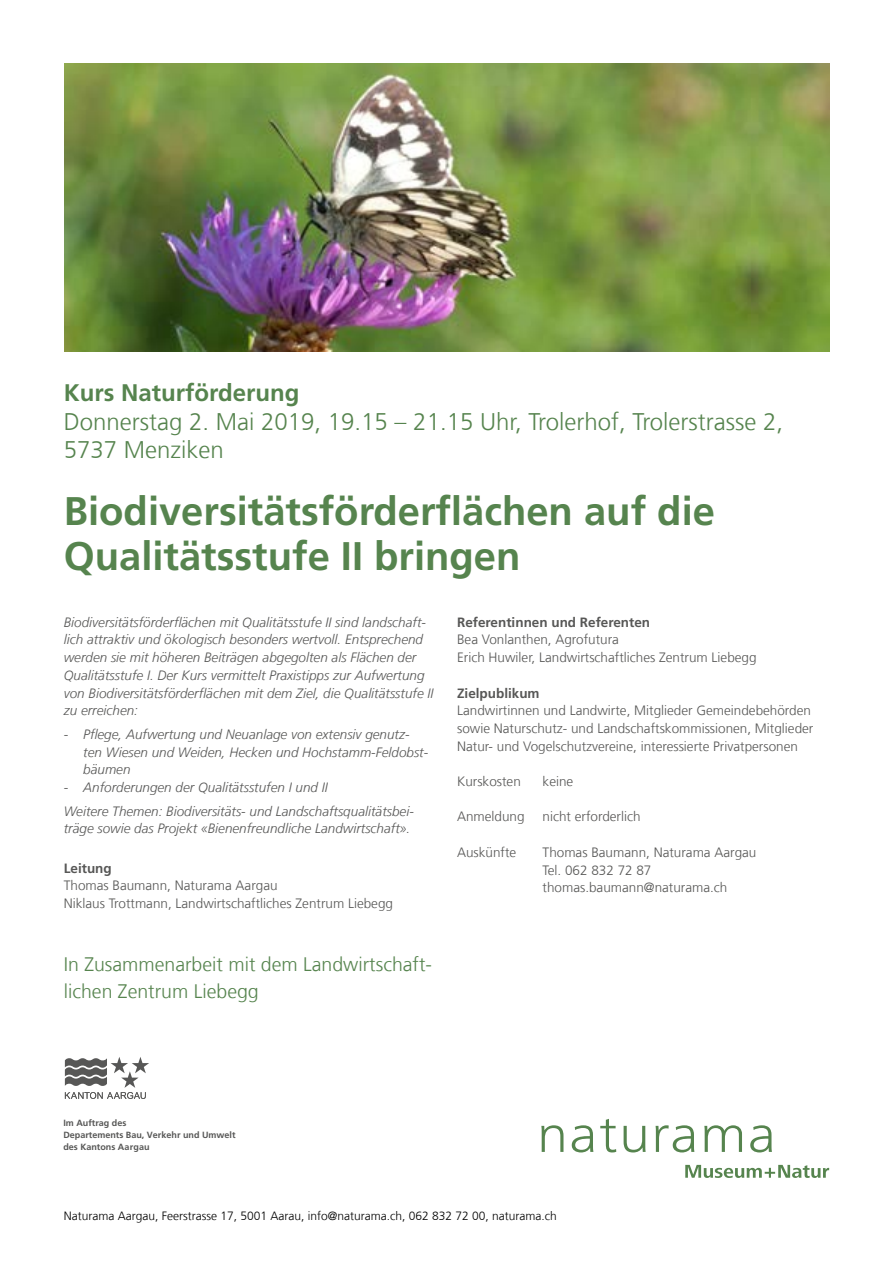
<style>
.page{position:relative;width:893px;height:1263px;background:#fff}
.page>*{position:absolute;margin:0;border:0;box-sizing:border-box;transform-origin:0 0}
.t1{font:700 39.9px/45px "Frutiger LT Com";color:#56844e}
.t2{font:300 24px/28.8px "Frutiger LT Com";color:#56844e}
.t3{font:700 24px "Frutiger LT Com";color:#56844e}
.t4{font:300 19.5px/26.2px "Frutiger LT Com";color:#56844e}
.t5{font:italic 300 13.5px/17.7px "Frutiger LT Com";color:#575756}
.t6{font:300 13.5px/17.7px "Frutiger LT Com";color:#575756}
.t7{font:700 13.5px "Frutiger LT Com";color:#575756}
.t8{font:300 13.5px "Frutiger LT Com";color:#585756}
.t9{font:300 12px "Frutiger LT Com";color:#000}
.t10{font:700 9px/12px "Frutiger LT Std";color:#575756}
</style>
<div class="page">
<svg style="left:541px;top:1125px;width:22px;height:27px"></svg>
<svg style="left:572px;top:1125px;width:21px;height:27px"></svg>
<svg style="left:600px;top:1119px;width:16px;height:33px"></svg>
<svg style="left:624px;top:1126px;width:22px;height:26px"></svg>
<svg style="left:656px;top:1125px;width:38px;height:27px"></svg>
<svg style="left:704px;top:1125px;width:38px;height:27px"></svg>
<svg style="left:750px;top:1125px;width:22px;height:27px"></svg>
<svg style="left:685px;top:1165px;width:144px;height:13px"></svg>
<svg style="left:65px;top:1057px;width:84px;height:42px"></svg>
<img style="left:65px;top:64px;width:687px;height:287px">
<img style="left:752px;top:64px;width:77px;height:287px">
<h2 class="t3" style="left:64px;top:378px;width:237px">Kurs Naturförderung</h2>
<h2 class="t2" style="left:64px;top:407px;width:721px">Donnerstag 2. Mai 2019, 19.15 – 21.15 Uhr, Trolerhof, Trolerstrasse 2,<br>5737 Menziken</h2>
<h1 class="t1" style="left:64px;top:489px;width:653px">Biodiversitätsförderflächen auf die<br>Qualitätsstufe II bringen</h1>
<p class="t5" style="left:64px;top:613px;width:371px">Biodiversitätsförderflächen mit Qualitätsstufe II sind landschaft&shy;lich attraktiv und ökologisch besonders wertvoll. Entsprechend werden sie mit höheren Beiträgen abgegolten als Flächen der Qualitätsstufe I. Der Kurs vermittelt Praxistipps zur Aufwertung von Biodiversitätsförderflächen mit dem Ziel, die Qualitätsstufe II zu erreichen:</p>
<p class="t5" style="left:83px;top:725px;width:346px;text-indent:-19px">- Pflege, Aufwertung und Neuanlage von extensiv genutz&shy;ten Wiesen und Weiden, Hecken und Hochstamm-Feldobst&shy;bäumen</p>
<p class="t5" style="left:64px;top:775px;width:352px;line-height:23.7px">- Anforderungen der Qualitätsstufen I und II<br>Weitere Themen: Biodiversitäts- und Landschaftsqualitätsbei-</p>
<p class="t5" style="left:64px;top:820px;width:348px">träge sowie das Projekt «Bienenfreundliche Landwirtschaft».</p>
<p class="t7" style="left:64px;top:860px;width:50px">Leitung</p>
<p class="t6" style="left:64px;top:877px;width:331px">Thomas Baumann, Naturama Aargau<br>Niklaus Trottmann, Landwirtschaftliches Zentrum Liebegg</p>
<h3 class="t4" style="left:64px;top:952px;width:370px">In Zusammenarbeit mit dem Landwirtschaft&shy;lichen Zentrum Liebegg</h3>
<p class="t7" style="left:457px;top:614px;width:195px">Referentinnen und Referenten</p>
<p class="t6" style="left:457px;top:631px;width:301px">Bea Vonlanthen, Agrofutura<br>Erich Huwiler, Landwirtschaftliches Zentrum Liebegg</p>
<p class="t7" style="left:457px;top:685px;width:84px">Zielpublikum</p>
<p class="t6" style="left:457px;top:702px;width:358px">Landwirtinnen und Landwirte, Mitglieder Gemeindebehörden sowie Naturschutz- und Landschaftskommissionen, Mitglieder<br>Natur- und Vogelschutzvereine, interessierte Privatpersonen</p>
<p class="t6" style="left:457px;top:773px;width:65px">Kurskosten</p>
<p class="t6" style="left:543px;top:773px;width:32px">keine</p>
<p class="t8" style="left:457px;top:809px;width:69px">Anmeldung</p>
<p class="t8" style="left:543px;top:809px;width:99px">nicht erforderlich</p>
<p class="t6" style="left:457px;top:843px;width:61px">Auskünfte</p>
<p class="t6" style="left:543px;top:843px;width:215px">Thomas Baumann, Naturama Aargau<br>Tel. 062 832 72 87 thomas.baumann@naturama.ch</p>
<p class="t10" style="left:63px;top:1117px;width:174px">Im Auftrag des<br>Departements Bau, Verkehr und Umwelt des Kantons Aargau</p>
<p class="t9" style="left:64px;top:1209px;width:495px">Naturama Aargau, Feerstrasse 17, 5001 Aarau, info@naturama.ch, 062 832 72 00, naturama.ch</p>
</div>
